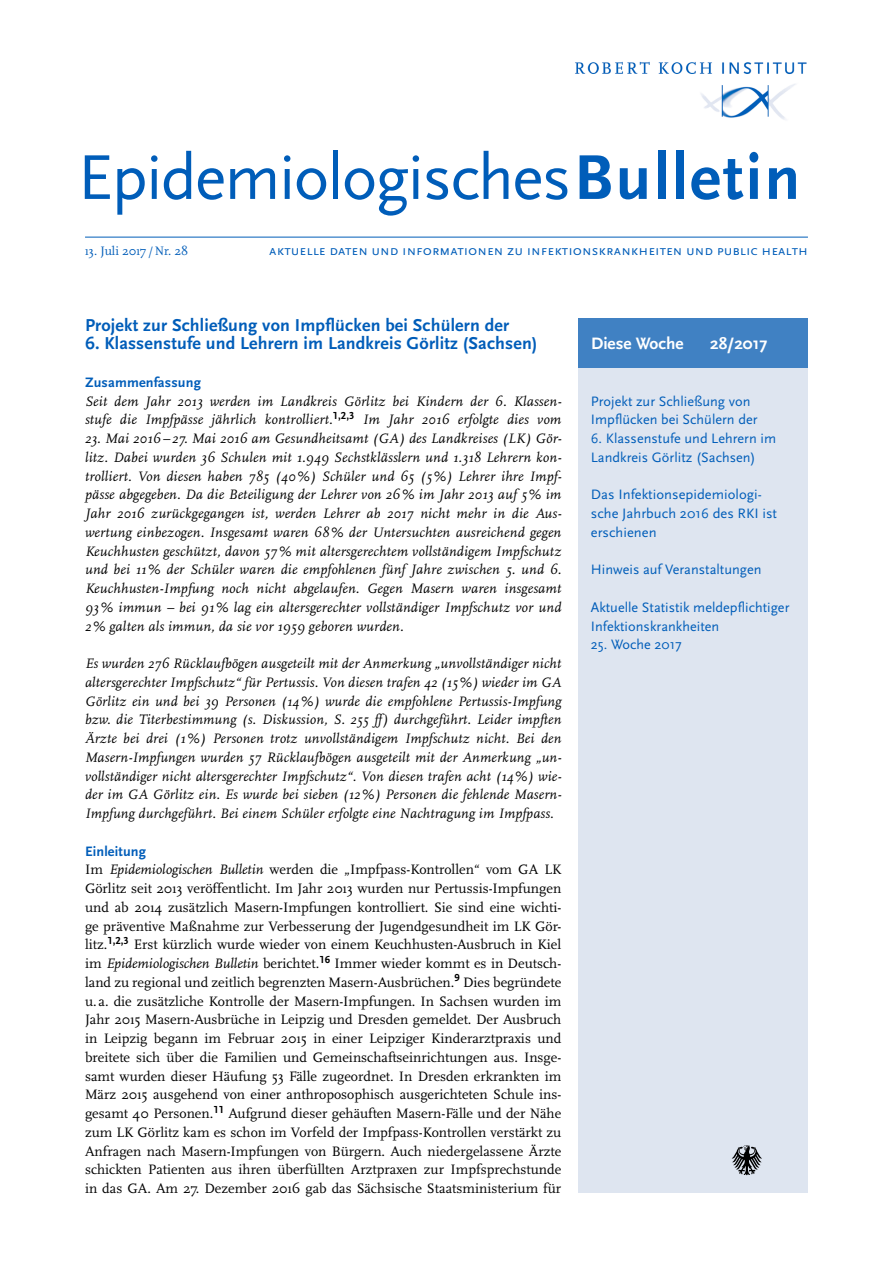
<style>
.page{position:relative;width:893px;height:1263px;background:#fff}
.page>*{position:absolute;margin:0;border:0;box-sizing:border-box;transform-origin:0 0}
.t1{font:66px "Scala Sans Pro";letter-spacing:-.02em;color:#005db9}
.t2{font:700 18px "Scala Sans Pro";letter-spacing:.01em;color:#005db9}
.t3{font:700 17.25px "Scala Sans Pro";color:#fff}
.t4{font:italic 14.25px/18.8px "Scala Pro";letter-spacing:.015em;color:#000;text-align:justify}
.t5{font:14.25px/18.8px "Scala Pro";color:#000;text-align:justify}
.t6{font:14.25px/18.8px "Scala Sans Pro";color:#005db9}
.t7{font:700 14.25px "Scala Sans Pro";letter-spacing:.01em;color:#005db9}
.t8{font:12.75px "Scala Pro";color:#005db9}
.s1{font-weight:700}
.s2{font-style:italic}
</style>
<div class="page">
<hr style="left:85px;top:237px;width:723px;height:1px;background:#005db9">
<img style="left:575px;top:61px;width:232px;height:59px">
<div style="left:578px;top:318px;width:230px;height:875px;background:#dee5f0"></div>
<div style="left:578px;top:318px;width:230px;height:50px;background:#4081c3"></div>
<svg style="left:732px;top:1145px;width:30px;height:31px"></svg>
<h1 class="t1" style="left:78px;top:139px;width:724px">Epidemiologisches<span class="s1">Bulletin</span></h1>
<p class="t8" style="left:85px;top:243px;width:105px">13. Juli 2017 /Nr. 28</p>
<p class="t6" style="left:269px;top:241px;width:540px">aktuelle daten und informationen zu infektionskrankheiten und public health</p>
<p class="t2" style="left:85px;top:314px;width:426px">Projekt zur Schließung von Impflücken bei Schülern der</p>
<p class="t2" style="left:85px;top:333px;width:454px">6. Klassenstufe und Lehrern im Landkreis Görlitz (Sachsen)</p>
<p class="t7" style="left:85px;top:374px;width:117px">Zusammenfassung</p>
<p class="t4" style="left:85px;top:391px;width:478px">Seit dem Jahr 2013 werden im Landkreis Görlitz bei Kindern der 6. Klassen&shy;stufe die Impfpässe jährlich kontrolliert.<sup>1,2,3</sup> Im Jahr 2016 erfolgte dies vom</p>
<p class="t4" style="left:85px;top:429px;width:478px">23. Mai 2016 – 27. Mai 2016 am Gesundheitsamt (GA) des Landkreises (LK) Gör&shy;litz. Dabei wurden 36 Schulen mit 1.949 Sechstklässlern und 1.318 Lehrern kon&shy;trolliert. Von diesen haben 785 (40 %) Schüler und 65 (5 %) Lehrer ihre Impf&shy;pässe abgegeben. Da die Beteiligung der Lehrer von 26 % im Jahr 2013 auf 5 % im Jahr 2016 zurückgegangen ist, werden Lehrer ab 2017 nicht mehr in die Aus&shy;wertung einbezogen. Insgesamt waren 68 % der Untersuchten ausreichend gegen Keuchhusten geschützt, davon 57 % mit altersgerechtem vollständigem Impfschutz und bei 11 % der Schüler waren die empfohlenen fünf Jahre zwischen 5. und 6.<br>Keuchhusten-Impfung noch nicht abgelaufen. Gegen Masern waren insgesamt 93 % immun – bei 91 % lag ein altersgerechter vollständiger Impfschutz vor und 2 % galten als immun, da sie vor 1959 geboren wurden.</p>
<p class="t4" style="left:85px;top:654px;width:478px">Es wurden 276 Rücklaufbögen ausgeteilt mit der Anmerkung „unvollständiger nicht altersgerechter Impfschutz“ für Pertussis. Von diesen trafen 42 (15 %) wieder im GA Görlitz ein und bei 39 Personen (14 %) wurde die empfohlene Pertussis-Impfung bzw. die Titerbestimmung (s. Diskussion, S. 255 ff) durchgeführt. Leider impften Ärzte bei drei (1 %) Personen trotz unvollständigem Impfschutz nicht. Bei den Masern-Impfungen wurden 57 Rücklaufbögen ausgeteilt mit der Anmerkung „un&shy;vollständiger nicht altersgerechter Impfschutz“. Von diesen trafen acht (14 %) wie&shy;der im GA Görlitz ein. Es wurde bei sieben (12 %) Personen die fehlende Masern-Impfung durchgeführt. Bei einem Schüler erfolgte eine Nachtragung im Impfpass.</p>
<p class="t7" style="left:85px;top:843px;width:63px">Einleitung</p>
<p class="t5" style="left:85px;top:860px;width:478px">Im <span class="s2">Epidemiologischen Bulletin</span> werden die „Impfpass-Kontrollen“ vom GA LK Görlitz seit 2013 veröffentlicht. Im Jahr 2013 wurden nur Pertussis-Impfungen und ab 2014 zusätzlich Masern-Impfungen kontrolliert. Sie sind eine wichti&shy;ge präventive Maßnahme zur Verbesserung der Jugendgesundheit im LK Gör&shy;litz.<sup>1,2,3</sup> Erst kürzlich wurde wieder von einem Keuchhusten-Ausbruch in Kiel im <span class="s2">Epidemiologischen Bulletin</span> berichtet.<sup>16</sup> Immer wieder kommt es in Deutsch&shy;land zu regional und zeitlich begrenzten Masern-Ausbrüchen.<sup>9</sup> Dies begründete u. a. die zusätzliche Kontrolle der Masern-Impfungen. In Sachsen wurden im Jahr 2015 Masern-Ausbrüche in Leipzig und Dresden gemeldet. Der Ausbruch in Leipzig begann im Februar 2015 in einer Leipziger Kinderarztpraxis und breitete sich über die Familien und Gemeinschaftseinrichtungen aus. Insge&shy;samt wurden dieser Häufung 53 Fälle zugeordnet. In Dresden erkrankten im März 2015 ausgehend von einer anthroposophisch ausgerichteten Schule ins&shy;gesamt 40 Personen.<sup>11</sup> Aufgrund dieser gehäuften Masern-Fälle und der Nähe zum LK Görlitz kam es schon im Vorfeld der Impfpass-Kontrollen verstärkt zu Anfragen nach Masern-Impfungen von Bürgern. Auch niedergelassene Ärzte schickten Patienten aus ihren überfüllten Arztpraxen zur Impfsprechstunde in das GA. Am 27. Dezember 2016 gab das Sächsische Staatsministerium für</p>
<p class="t3" style="left:591px;top:334px;width:94px">Diese Woche</p>
<p class="t3" style="left:710px;top:334px;width:59px">28/2017</p>
<p class="t6" style="left:591px;top:391px;width:168px">Projekt zur Schließung von<br>Impflücken bei Schülern der</p>
<p class="t6" style="left:591px;top:429px;width:187px">6. Klassenstufe und Lehrern im<br>Landkreis Görlitz (Sachsen)</p>
<p class="t6" style="left:591px;top:485px;width:188px">Das Infektionsepidemiologi&shy;sche Jahrbuch 2016 des RKI ist erschienen</p>
<p class="t6" style="left:591px;top:560px;width:172px">Hinweis auf Veranstaltungen</p>
<p class="t6" style="left:591px;top:598px;width:200px">Aktuelle Statistik meldepflichtiger<br>Infektionskrankheiten</p>
<p class="t6" style="left:591px;top:635px;width:93px">25. Woche 2017</p>
</div>
